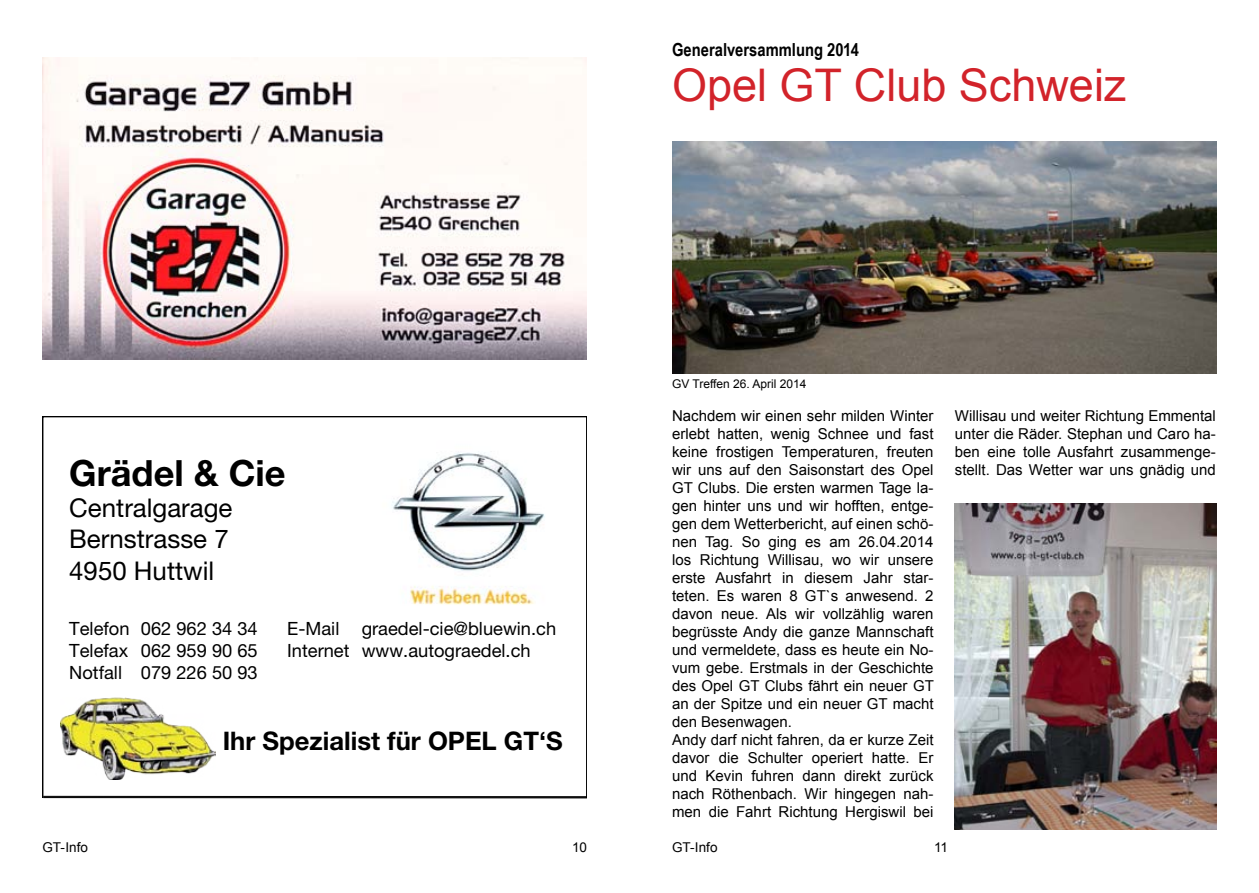
<style>
.page{position:relative;width:1259px;height:893px;background:#fff}
.page>*{position:absolute;margin:0;border:0;box-sizing:border-box;transform-origin:0 0}
.t1{font:45px "Arial";color:#d2232a}
.t2{font:700 36.15px "Helvetica Neue LT Pro";color:#000}
.t3{font:25.8px/31px "Helvetica Neue LT Pro";color:#000}
.t4{font:700 25.65px "Helvetica Neue LT Pro";color:#000}
.t5{font:18.3px/21.9px "Helvetica Neue LT Pro";color:#000;text-align:justify}
.t6{font:700 18px "Arial Narrow";color:#000}
.t7{font:15px/18px "Arial";color:#000}
.t8{font:13.5px "Arial";color:#000}
.t9{font:12px "Arial";color:#000}
</style>
<div class="page">
<svg style="left:43px;top:416px;width:544px;height:380px"></svg>
<img style="left:60px;top:698px;width:156px;height:82px">
<img style="left:43px;top:57px;width:544px;height:302px">
<img style="left:955px;top:504px;width:261px;height:325px">
<hr style="left:43px;top:796px;width:544px;height:1px;background:#000">
<hr style="left:43px;top:797px;width:544px;height:1px;background:#000">
<img style="left:672px;top:141px;width:544px;height:232px">
<p class="t6" style="left:672px;top:36px;width:188px">Generalversammlung 2014</p>
<h1 class="t1" style="left:672px;top:55px;width:456px">Opel GT Club Schweiz</h1>
<h2 class="t2" style="left:69px;top:451px;width:218px">Grädel &amp; Cie</h2>
<h3 class="t3" style="left:69px;top:492px;width:165px">Centralgarage<br>Bernstrasse 7<br>4950 Huttwil</h3>
<p class="t5" style="left:69px;top:617px;width:62px">Telefon Telefax Notfall</p>
<p class="t5" style="left:141px;top:617px;width:118px">062 962 34 34<br>062 959 90 65<br>079 226 50 93</p>
<p class="t5" style="left:287px;top:617px;width:64px">E-Mail<br>Internet</p>
<p class="t5" style="left:362px;top:617px;width:196px">graedel-cie@bluewin.ch www.autograedel.ch</p>
<h3 class="t4" style="left:223px;top:725px;width:341px">Ihr Spezialist für OPEL GT‘S</h3>
<p class="t9" style="left:672px;top:376px;width:136px">GV Treffen 26. April 2014</p>
<p class="t7" style="left:672px;top:407px;width:263px">Nachdem wir einen sehr milden Winter erlebt hatten, wenig Schnee und fast keine frostigen Temperaturen, freuten wir uns auf den Saisonstart des Opel GT Clubs. Die ersten warmen Tage la&shy;gen hinter uns und wir hofften, entge&shy;gen dem Wetterbericht, auf einen schö&shy;nen Tag. So ging es am 26.04.2014 los Richtung Willisau, wo wir unsere erste Ausfahrt in diesem Jahr star&shy;teten. Es waren 8 GT`s anwesend. 2 davon neue. Als wir vollzählig waren begrüsste Andy die ganze Mannschaft und vermeldete, dass es heute ein No&shy;vum gebe. Erstmals in der Geschichte des Opel GT Clubs fährt ein neuer GT an der Spitze und ein neuer GT macht den Besenwagen.<br>Andy darf nicht fahren, da er kurze Zeit davor die Schulter operiert hatte. Er und Kevin fuhren dann direkt zurück nach Röthenbach. Wir hingegen nah&shy;men die Fahrt Richtung Hergiswil bei</p>
<p class="t8" style="left:43px;top:838px;width:47px">GT-Info</p>
<p class="t8" style="left:572px;top:838px;width:16px">10</p>
<p class="t8" style="left:672px;top:838px;width:47px">GT-Info</p>
<p class="t8" style="left:934px;top:838px;width:15px">11</p>
<p class="t7" style="left:955px;top:407px;width:262px;text-align:justify">Willisau und weiter Richtung Emmental unter die Räder. Stephan und Caro ha&shy;ben eine tolle Ausfahrt zusammenge&shy;stellt. Das Wetter war uns gnädig und</p>
</div>
